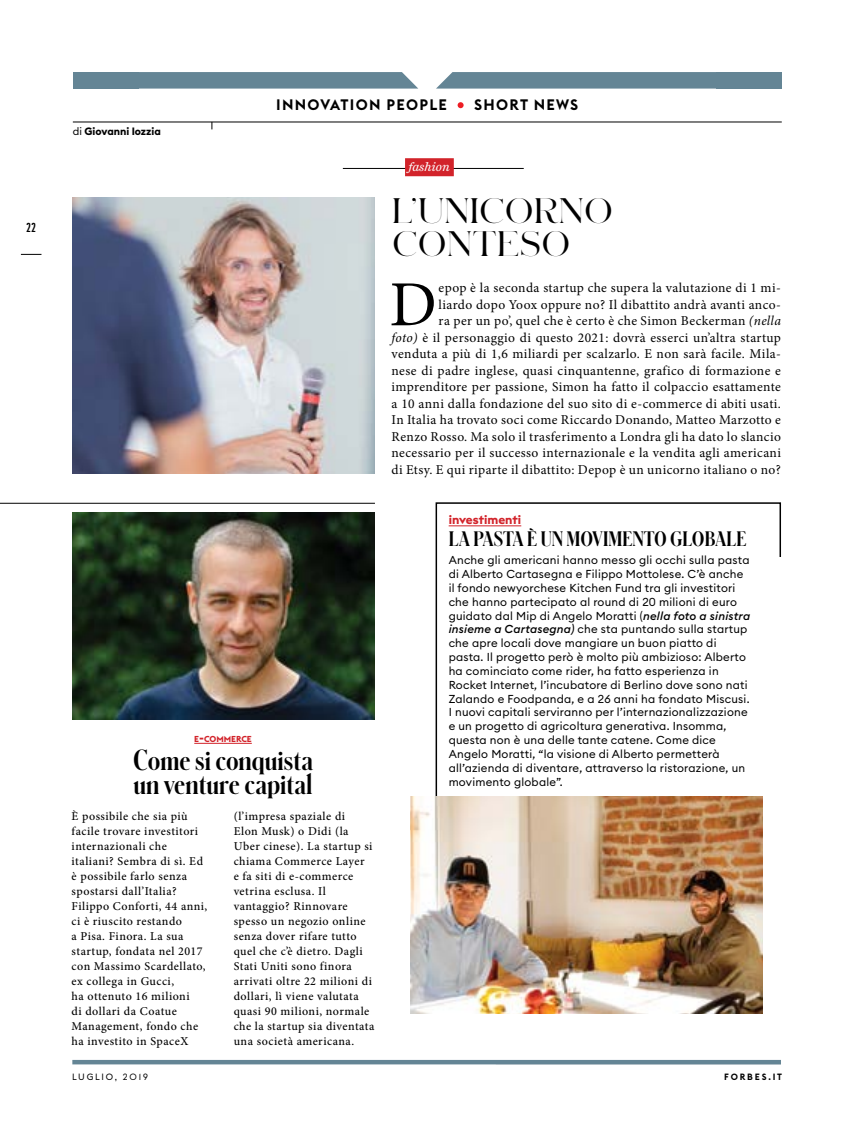
<style>
.page{position:relative;width:864px;height:1134px;background:#fff}
.page>*{position:absolute;margin:0;border:0;box-sizing:border-box;transform-origin:0 0}
.t1{font:64.35px "Minion Pro";color:#000}
.t2{font:600 33px/33px "Schnyder Wide XL";letter-spacing:.05em;color:#000}
.t3{font:700 27px/24px "Schnyder Cond S";color:#000}
.t4{font:700 19.5px "Schnyder Cond S";color:#000}
.t5{font:600 15px "Euclid Flex";letter-spacing:.085em;color:#000}
.t6{font:13.5px/16.5px "Minion Pro";letter-spacing:.03em;color:#000;text-align:right}
.t7{font:italic 12.75px "Miller Daily";color:#fff}
.t8{font:600 12.75px "Graphik XX Cond";color:#000}
.t9{font:700 12.15px "Euclid Triangle";color:#d2232a}
.t10{font:500 12px/15px "Minion Pro";letter-spacing:.04em;color:#000}
.t11{font:11.4px/13.8px "Euclid Circular B";letter-spacing:.02em;color:#000}
.t12{font:700 10.5px "Euclid Circular B";color:#000}
.t13{font:9px "Euclid Flex";letter-spacing:.2em;color:#000}
.t14{font:600 9px "Euclid Flex";letter-spacing:.2em;color:#000}
.t15{font:700 8.55px "Euclid Triangle";color:#d2232a}
.s1{font-weight:400}
.s2{font-style:italic}
.s3{font-size:12.15px}
.s4{font-weight:500;font-style:italic}
</style>
<div class="page">
<svg style="left:21px;top:254px;width:20px;height:1px"></svg>
<hr style="left:73px;top:122px;width:709px;height:1px;background:#000">
<svg style="left:458px;top:102px;width:6px;height:6px"></svg>
<svg style="left:139px;top:72px;width:279px;height:17px"></svg>
<svg style="left:436px;top:72px;width:280px;height:17px"></svg>
<div style="left:73px;top:72px;width:66px;height:17px;background:#648595"></div>
<div style="left:716px;top:72px;width:66px;height:17px;background:#648595"></div>
<hr style="left:343px;top:168px;width:181px;height:1px;background:#000">
<div style="left:405px;top:158px;width:49px;height:18px;background:#d2232a"></div>
<hr style="left:0;top:503px;width:375px;height:1px;background:#000">
<hr style="left:194px;top:743px;width:58px;height:1px;background:#d2232a">
<img style="left:73px;top:197px;width:302px;height:277px">
<img style="left:72px;top:513px;width:303px;height:206px">
<hr style="left:449px;top:526px;width:72px;height:1px;background:#d2232a">
<img style="left:410px;top:796px;width:352px;height:217px">
<hr style="left:72px;top:1060px;width:709px;height:4px;background:#648595">
<p class="t8" style="left:27px;top:219px;width:11px">22</p>
<p class="t12" style="left:73px;top:124px;width:89px"><span class="s1">di</span> Giovanni Iozzia</p>
<h3 class="t5" style="left:276px;top:96px;width:172px">INNOVATION PEOPLE</h3>
<h3 class="t5" style="left:474px;top:96px;width:106px">SHORT NEWS</h3>
<p class="t7" style="left:408px;top:160px;width:43px">fashion</p>
<h2 class="t2" style="left:393px;top:194px;width:221px">L’UNICORNO<br>CONTESO</h2>
<p class="t6" style="left:392px;top:280px;width:391px">epop è la seconda startup che supera la valutazione di 1 mi-<br>liardo dopo Yoox oppure no? Il dibattito andrà avanti anco-<br>ra per un po’, quel che è certo è che Simon Beckerman <span class="s2">(nella<br>foto)</span> è il personaggio di questo 2021: dovrà esserci un’altra startup venduta a più di 1,6 miliardi per scalzarlo. E non sarà facile. Mila&shy;nese di padre inglese, quasi cinquantenne, grafico di formazione e imprenditore per passione, Simon ha fatto il colpaccio esattamente a 10 anni dalla fondazione del suo sito di e-commerce di abiti usati.<br>In Italia ha trovato soci come Riccardo Donando, Matteo Marzotto e Renzo Rosso. Ma solo il trasferimento a Londra gli ha dato lo slancio necessario per il successo internazionale e la vendita agli americani di Etsy. E qui riparte il dibattito: Depop è un unicorno italiano o no?</p>
<h1 class="t1" style="left:389px;top:262px;width:49px">D</h1>
<p class="t15" style="left:194px;top:733px;width:59px">E<span class="s3">-</span>COMMERCE</p>
<h3 class="t3" style="left:133px;top:748px;width:182px">Come si conquista un venture capital</h3>
<p class="t10" style="left:72px;top:808px;width:137px">È possibile che sia più facile trovare investitori internazionali che italiani? Sembra di sì. Ed è possibile farlo senza spostarsi dall’Italia?<br>Filippo Conforti, 44 anni, ci è riuscito restando<br>a Pisa. Finora. La sua startup, fondata nel 2017 con Massimo Scardellato, ex collega in Gucci,<br>ha ottenuto 16 milioni<br>di dollari da Coatue<br>Management, fondo che ha investito in SpaceX</p>
<p class="t10" style="left:234px;top:808px;width:142px">(l’impresa spaziale di<br>Elon Musk) o Didi (la<br>Uber cinese). La startup si chiama Commerce Layer<br>e fa siti di e-commerce vetrina esclusa. Il vantaggio? Rinnovare spesso un negozio online senza dover rifare tutto quel che c’è dietro. Dagli<br>Stati Uniti sono finora arrivati oltre 22 milioni di dollari, lì viene valutata quasi 90 milioni, normale che la startup sia diventata una società americana.</p>
<p class="t13" style="left:72px;top:1072px;width:77px">LUGLIO, 2019</p>
<p class="t9" style="left:449px;top:512px;width:74px">investimenti</p>
<h3 class="t4" style="left:449px;top:525px;width:300px">LA PASTA È UN MOVIMENTO GLOBALE</h3>
<p class="t11" style="left:449px;top:553px;width:303px">Anche gli americani hanno messo gli occhi sulla pasta di Alberto Cartasegna e Filippo Mottolese. C’è anche il fondo newyorchese Kitchen Fund tra gli investitori che hanno partecipato al round di 20 milioni di euro guidato dal Mip di Angelo Moratti (<span class="s4">nella foto a sinistra insieme a Cartasegna)</span> che sta puntando sulla startup che apre locali dove mangiare un buon piatto di pasta. Il progetto però è molto più ambizioso: Alberto ha cominciato come rider, ha fatto esperienza in Rocket Internet, l’incubatore di Berlino dove sono nati Zalando e Foodpanda, e a 26 anni ha fondato Miscusi.<br>I nuovi capitali serviranno per l’internazionalizzazione e un progetto di agricoltura generativa. Insomma, questa non è una delle tante catene. Come dice Angelo Moratti, “la visione di Alberto permetterà all’azienda di diventare, attraverso la ristorazione, un movimento globale”.</p>
<p class="t14" style="left:724px;top:1072px;width:59px">FORBES.IT</p>
</div>
